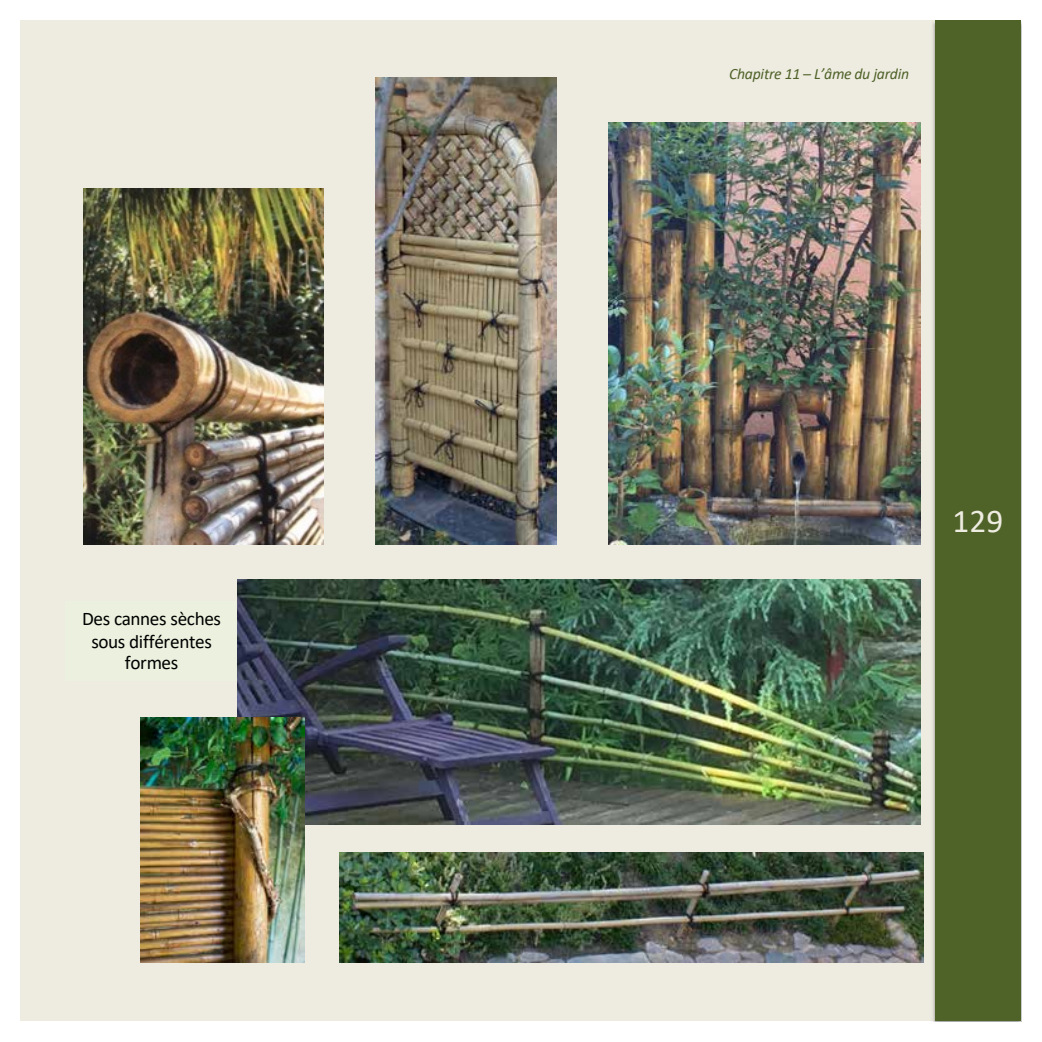
<style>
.page{position:relative;width:1042px;height:1042px;background:#fff}
.page>*{position:absolute;margin:0;border:0;box-sizing:border-box;transform-origin:0 0}
.t1{font:33.25px "Calibri";color:#eeece1}
.t2{font:19.25px/21.9px "Calibri";letter-spacing:-.02em;color:#000;text-align:center}
.t3{font:italic 15.75px "Calibri";letter-spacing:-.02em;color:#4f6228}
</style>
<div class="page">
<div style="left:20px;top:21px;width:1001px;height:1000px;background:#eeece1"></div>
<img style="left:84px;top:188px;width:239px;height:356px">
<img style="left:237px;top:579px;width:683px;height:246px">
<img style="left:339px;top:853px;width:584px;height:109px">
<img style="left:375px;top:77px;width:182px;height:467px">
<img style="left:608px;top:123px;width:312px;height:421px">
<div style="left:66px;top:601px;width:171px;height:80px;background:#ebf1de"></div>
<img style="left:932px;top:21px;width:89px;height:1001px">
<div style="left:935px;top:21px;width:85px;height:1000px;background:#4f6228"></div>
<img style="left:140px;top:717px;width:164px;height:245px">
<p class="t2" style="left:82px;top:607px;width:140px">Des cannes sèches sous différentes formes</p>
<p class="t3" style="left:729px;top:62px;width:182px">Chapitre 11 – L’âme du jardin</p>
<h1 class="t1" style="left:952px;top:498px;width:52px">129</h1>
</div>
